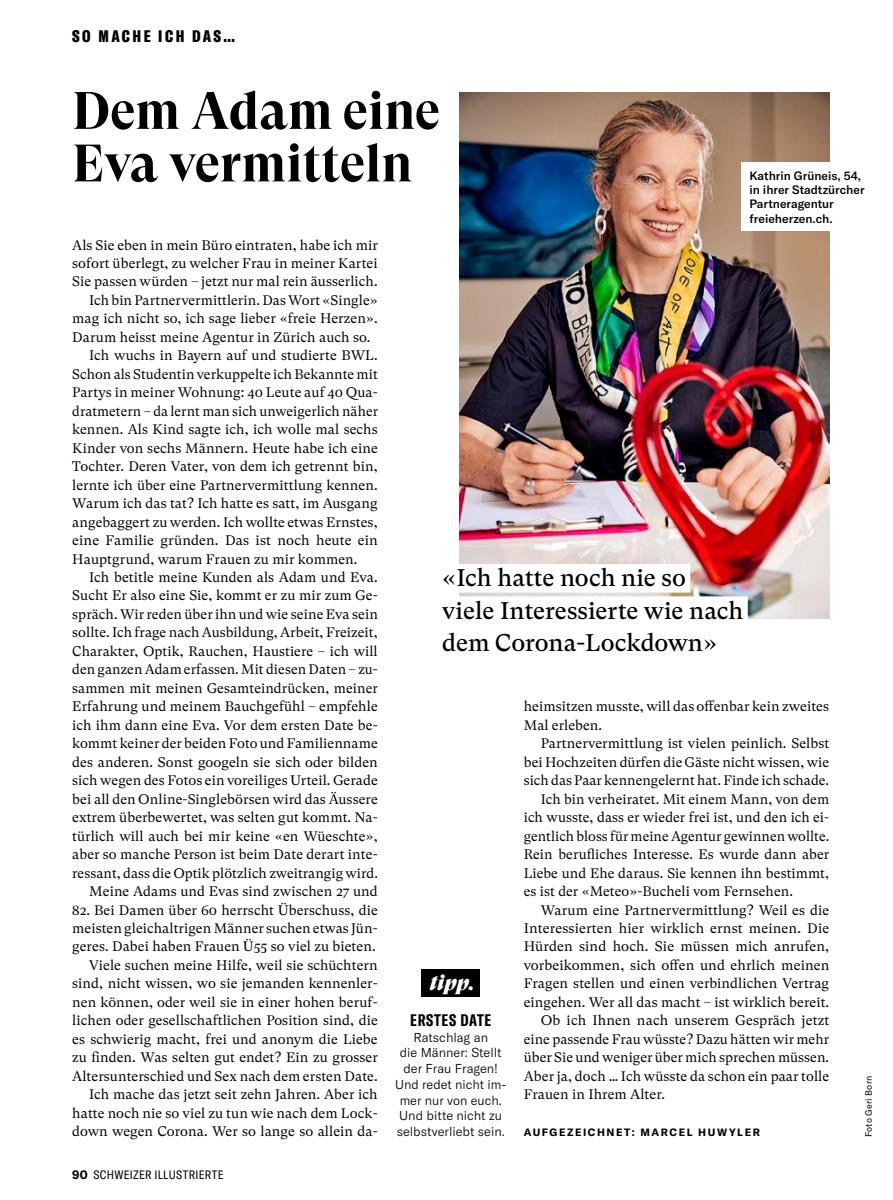
<style>
.page{position:relative;width:893px;height:1200px;background:#fff}
.page>*{position:absolute;margin:0;border:0;box-sizing:border-box;transform-origin:0 0}
._205_Tit_GTSuperDis{font:700 52.5px/52.5px "GT Super Display";letter-spacing:-.005em;color:#000}
._705_Quote_GTSupText{font:24px/32.2px "GT Super Text";color:#000}
._100_Vorzeile_GTSupD{font:italic 21px "GT Super Display Super";color:#fff}
._105_Rubriktitel_GTA{font:900 extra-condensed 16.5px "GT America";letter-spacing:.15em;color:#000}
._900_Box_Tit_GTAmCom{font:700 extra-condensed 16.5px "GT America";letter-spacing:.05em;color:#000}
._500_LT_GTSupText_BS{font:13.8px/18.5px "GT Super Text";letter-spacing:.005em;color:#000;text-align:justify}
._901_Box_Txt_GTAm_FS{font:300 12.75px/15.8px "GT America";color:#000;text-align:center}
._800_Legi_GTAm_Med_x{font:500 12px/14.2px "GT America";color:#000}
.t1{font:condensed 12px "GT America";letter-spacing:.025em;color:#000}
._901_Box_Txt_GTAm_FS-2{font:700 10.5px "GT America";letter-spacing:.15em;color:#000}
._400_Fotobyline_GTAm{font:9px "GT America";letter-spacing:.015em;color:#000}
.s1{font-weight:700;font-stretch:normal}
</style>
<div class="page">
<img style="left:459px;top:92px;width:370px;height:526px">
<div style="left:421px;top:969px;width:59px;height:27px;background:#000"></div>
<div style="left:438px;top:564px;width:252px;height:28px;background:#fff"></div>
<div style="left:438px;top:596px;width:310px;height:28px;background:#fff"></div>
<div style="left:741px;top:163px;width:138px;height:68px;background:#fff"></div>
<p class="_105_Rubriktitel_GTA" style="left:72px;top:26px;width:164px">SO MACHE ICH DAS…</p>
<p class="_205_Tit_GTSuperDis" style="left:72px;top:85px;width:369px">Dem Adam eine<br>Eva vermitteln</p>
<p class="_800_Legi_GTAm_Med_x" style="left:749px;top:168px;width:117px">Kathrin Grüneis, 54, in ihrer Stadtzürcher<br>Partneragentur freieherzen.ch.</p>
<p class="_500_LT_GTSupText_BS" style="left:72px;top:235px;width:307px">Als Sie eben in mein Büro eintraten, habe ich mir sofort überlegt, zu welcher Frau in meiner Kartei Sie passen würden – jetzt nur mal rein äusserlich.</p>
<p class="_500_LT_GTSupText_BS" style="left:72px;top:291px;width:307px;text-indent:17px">Ich bin Partnervermittlerin. Das Wort «Single» mag ich nicht so, ich sage lieber «freie Herzen».<br>Darum heisst meine Agentur in Zürich auch so.</p>
<p class="_500_LT_GTSupText_BS" style="left:72px;top:346px;width:307px;text-indent:17px">Ich wuchs in Bayern auf und studierte BWL.<br>Schon als Studentin verkuppelte ich Bekannte mit Partys in meiner Wohnung: 40 Leute auf 40 Qua&shy;dratmetern – da lernt man sich unweigerlich näher kennen. Als Kind sagte ich, ich wolle mal sechs Kinder von sechs Männern. Heute habe ich eine Tochter. Deren Vater, von dem ich getrennt bin, lernte ich über eine Partnervermittlung kennen.<br>Warum ich das tat? Ich hatte es satt, im Ausgang angebaggert zu werden. Ich wollte etwas Ernstes, eine Familie gründen. Das ist noch heute ein Hauptgrund, warum Frauen zu mir kommen.</p>
<p class="_500_LT_GTSupText_BS" style="left:72px;top:568px;width:307px;text-indent:17px">Ich betitle meine Kunden als Adam und Eva.<br>Sucht Er also eine Sie, kommt er zu mir zum Ge&shy;spräch. Wir reden über ihn und wie seine Eva sein sollte. Ich frage nach Ausbildung, Arbeit, Freizeit, Charakter, Optik, Rauchen, Haustiere – ich will den ganzen Adam erfassen. Mit diesen Daten – zu&shy;sammen mit meinen Gesamteindrücken, meiner Erfahrung und meinem Bauchgefühl – empfehle ich ihm dann eine Eva. Vor dem ersten Date be&shy;kommt keiner der beiden Foto und Familienname des anderen. Sonst googeln sie sich oder bilden sich wegen des Fotos ein voreiliges Urteil. Gerade bei all den Online-Singlebörsen wird das Äussere extrem überbewertet, was selten gut kommt. Na&shy;türlich will auch bei mir keine «en Wüeschte», aber so manche Person ist beim Date derart inte&shy;ressant, dass die Optik plötzlich zweitrangig wird.</p>
<p class="_500_LT_GTSupText_BS" style="left:89px;top:881px;width:290px">Meine Adams und Evas sind zwischen 27 und</p>
<p class="_500_LT_GTSupText_BS" style="left:72px;top:900px;width:307px">82. Bei Damen über 60 herrscht Überschuss, die meisten gleichaltrigen Männer suchen etwas Jün&shy;geres. Dabei haben Frauen Ü55 so viel zu bieten.</p>
<p class="_500_LT_GTSupText_BS" style="left:72px;top:955px;width:307px;text-indent:17px">Viele suchen meine Hilfe, weil sie schüchtern sind, nicht wissen, wo sie jemanden kennenler&shy;nen können, oder weil sie in einer hohen beruf&shy;lichen oder gesellschaftlichen Position sind, die es schwierig macht, frei und anonym die Liebe zu finden. Was selten gut endet? Ein zu grosser Altersunterschied und Sex nach dem ersten Date.</p>
<p class="_500_LT_GTSupText_BS" style="left:72px;top:1084px;width:307px;text-indent:17px">Ich mache das jetzt seit zehn Jahren. Aber ich hatte noch nie so viel zu tun wie nach dem Lock&shy;down wegen Corona. Wer so lange so allein da-</p>
<p class="t1" style="left:72px;top:1167px;width:153px"><span class="s1">90</span> SCHWEIZER ILLUSTRIERTE</p>
<p class="_705_Quote_GTSupText" style="left:442px;top:562px;width:245px">«Ich hatte noch nie so</p>
<p class="_705_Quote_GTSupText" style="left:442px;top:594px;width:303px">viele Interessierte wie nach dem Corona-Lockdown»</p>
<p class="_100_Vorzeile_GTSupD" style="left:430px;top:971px;width:47px">tipp.</p>
<p class="_900_Box_Tit_GTAmCom" style="left:410px;top:1009px;width:82px">ERSTES DATE</p>
<p class="_901_Box_Txt_GTAm_FS" style="left:395px;top:1028px;width:113px">Ratschlag an<br>die Männer: Stellt der Frau Fragen!<br>Und redet nicht im&shy;mer nur von euch.<br>Und bitte nicht zu selbstverliebt sein.</p>
<p class="_500_LT_GTSupText_BS" style="left:524px;top:697px;width:307px">heimsitzen musste, will das offenbar kein zweites<br>Mal erleben.</p>
<p class="_500_LT_GTSupText_BS" style="left:524px;top:734px;width:307px;text-indent:17px">Partnervermittlung ist vielen peinlich. Selbst bei Hochzeiten dürfen die Gäste nicht wissen, wie sich das Paar kennengelernt hat. Finde ich schade.</p>
<p class="_500_LT_GTSupText_BS" style="left:524px;top:789px;width:307px;text-indent:17px">Ich bin verheiratet. Mit einem Mann, von dem ich wusste, dass er wieder frei ist, und den ich ei&shy;gentlich bloss für meine Agentur gewinnen wollte.<br>Rein berufliches Interesse. Es wurde dann aber Liebe und Ehe daraus. Sie kennen ihn bestimmt, es ist der «Meteo»-Bucheli vom Fernsehen.</p>
<p class="_500_LT_GTSupText_BS" style="left:524px;top:900px;width:307px;text-indent:17px">Warum eine Partnervermittlung? Weil es die Interessierten hier wirklich ernst meinen. Die Hürden sind hoch. Sie müssen mich anrufen, vorbeikommen, sich offen und ehrlich meinen Fragen stellen und einen verbindlichen Vertrag eingehen. Wer all das macht – ist wirklich bereit.</p>
<p class="_500_LT_GTSupText_BS" style="left:524px;top:1011px;width:307px;text-indent:17px">Ob ich Ihnen nach unserem Gespräch jetzt eine passende Frau wüsste? Dazu hätten wir mehr über Sie und weniger über mich sprechen müssen.<br>Aber ja, doch … Ich wüsste da schon ein paar tolle Frauen in Ihrem Alter.</p>
<p class="_901_Box_Txt_GTAm_FS-2" style="left:524px;top:1125px;width:238px">AUFGEZEICHNET: MARCEL HUWYLER</p>
<p class="_400_Fotobyline_GTAm" style="left:863px;top:1136px;width:63px;rotate:-90deg">Foto Geri Born</p>
</div>
